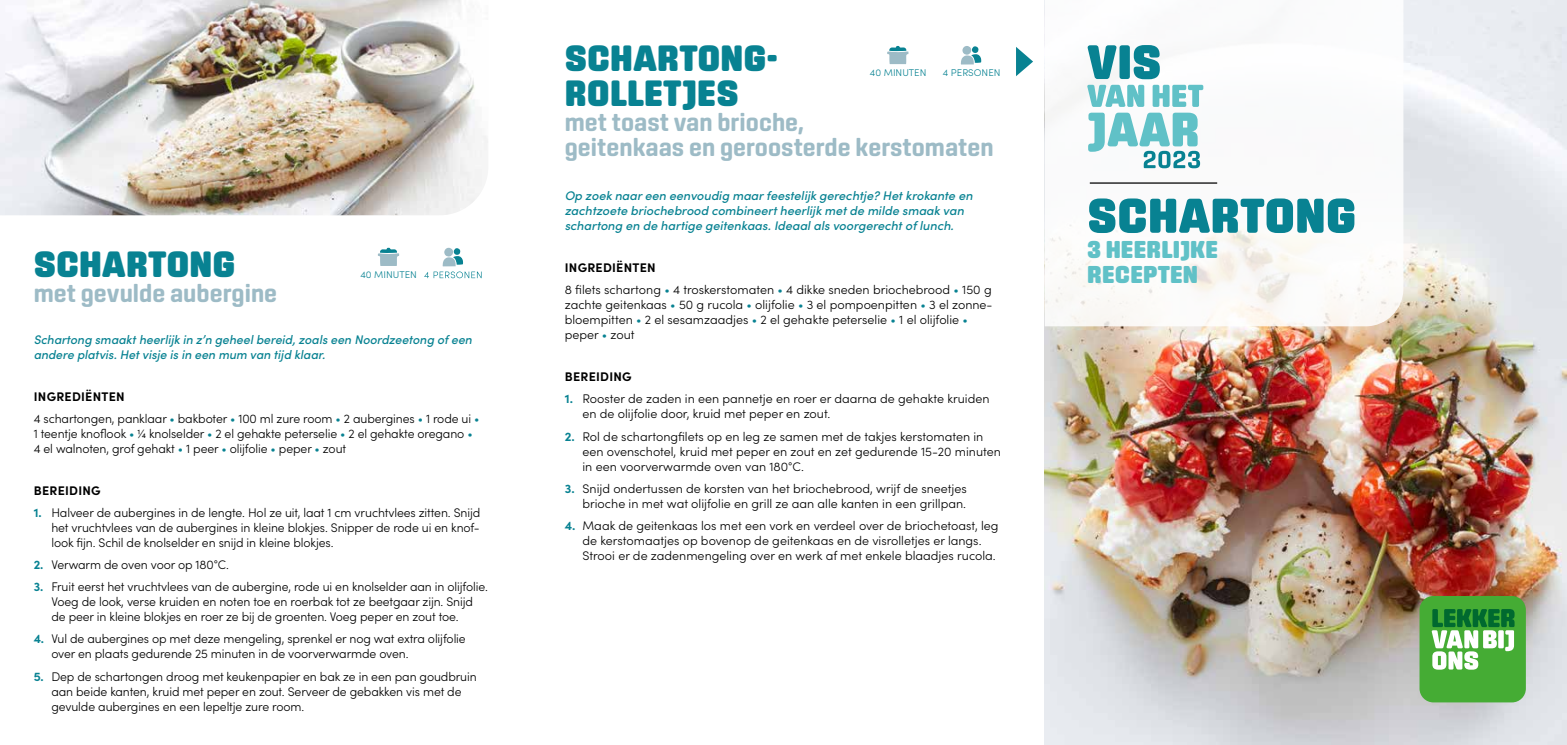
<style>
.page{position:relative;width:1567px;height:745px;background:#fff}
.page>*{position:absolute;margin:0;border:0;box-sizing:border-box;transform-origin:0 0}
.t1{font:900 50px "Center";color:#088292}
.t2{font:900 37.5px/35px "Center";color:#088292}
.t3{font:700 25px/25px "Center";color:#9dbbc6}
.t4{font:900 25px/25px "Center";color:#60c1c7}
.t5{font:300 12.5px/15px "Sofia Pro";letter-spacing:-.01em;color:#000}
.t6{font:italic 500 12.5px/15px "Sofia Pro";color:#088292}
.t7{font:700 12.5px "Sofia Pro";letter-spacing:.02em;color:#000}
.t8{font:300 9.75px "Sofia Pro";color:#088292}
.s1{font-weight:700}
.s2{color:#088292}
.s3{font-weight:700;color:#088292}
</style>
<div class="page">
<svg style="left:1016px;top:47px;width:17px;height:29px"></svg>
<svg style="left:960px;top:46px;width:21px;height:18px"></svg>
<svg style="left:887px;top:46px;width:21px;height:18px"></svg>
<img style="left:0;top:0;width:488px;height:215px">
<svg style="left:424px;top:248px;width:57px;height:30px"></svg>
<svg style="left:378px;top:248px;width:21px;height:18px"></svg>
<img style="left:1044px;top:0;width:522px;height:744px">
<svg style="left:1044px;top:0;width:359px;height:326px"></svg>
<div style="left:1419px;top:595px;width:106px;height:107px;background:#45ac34;border-radius:14px"></div>
<svg style="left:1431px;top:609px;width:83px;height:60px"></svg>
<svg style="left:1087px;top:45px;width:29px;height:34px"></svg>
<div style="left:1119px;top:45px;width:10px;height:34px;background:#088292;border-radius:3px"></div>
<svg style="left:1133px;top:45px;width:26px;height:34px"></svg>
<svg style="left:1087px;top:85px;width:57px;height:22px"></svg>
<svg style="left:1152px;top:85px;width:51px;height:22px"></svg>
<hr style="left:1089px;top:182px;width:128px;height:1px;background:#000">
<svg style="left:1088px;top:113px;width:111px;height:55px"></svg>
<h2 class="t2" style="left:34px;top:245px;width:203px">SCHARTONG</h2>
<h3 class="t3" style="left:34px;top:280px;width:245px">met gevulde aubergine</h3>
<p class="t6" style="left:34px;top:331px;width:440px">Schartong smaakt heerlijk in z’n geheel bereid, zoals een Noordzeetong of een andere platvis. Het visje is in een mum van tijd klaar.</p>
<p class="t5" style="left:34px;top:384px;width:447px;line-height:22.1px"><span class="s1">INGREDIËNTEN<br></span>4 schartongen, panklaar <span class="s2">•</span> bakboter <span class="s2">•</span> 100 ml zure room <span class="s2">•</span> 2 aubergines <span class="s2">•</span> 1 rode ui <span class="s2">•</span></p>
<p class="t5" style="left:34px;top:425px;width:440px">1 teentje knoflook <span class="s2">•</span> 1/4 knolselder <span class="s2">•</span> 2 el gehakte peterselie <span class="s2">•</span> 2 el gehakte oregano <span class="s2">•<br></span>4 el walnoten, grof gehakt <span class="s2">•</span> 1 peer <span class="s2">•</span> olijfolie <span class="s2">•</span> peper <span class="s2">•</span> zout</p>
<p class="t7" style="left:34px;top:480px;width:68px">BEREIDING</p>
<p class="t5" style="left:51px;top:504px;width:430px;text-align:justify;text-indent:-18px"><span class="s3">1.</span> Halveer de aubergines in de lengte. Hol ze uit, laat 1 cm vruchtvlees zitten. Snijd het vruchtvlees van de aubergines in kleine blokjes. Snipper de rode ui en knof&shy;look fijn. Schil de knolselder en snijd in kleine blokjes.</p>
<p class="t5" style="left:34px;top:556px;width:197px"><span class="s3">2.</span> Verwarm de oven voor op 180°C.</p>
<p class="t5" style="left:51px;top:578px;width:438px;text-indent:-18px"><span class="s3">3.</span> Fruit eerst het vruchtvlees van de aubergine, rode ui en knolselder aan in olijfolie.<br>Voeg de look, verse kruiden en noten toe en roerbak tot ze beetgaar zijn. Snijd de peer in kleine blokjes en roer ze bij de groenten. Voeg peper en zout toe.</p>
<p class="t5" style="left:51px;top:630px;width:416px;text-indent:-18px"><span class="s3">4.</span> Vul de aubergines op met deze mengeling, sprenkel er nog wat extra olijfolie over en plaats gedurende 25 minuten in de voorverwarmde oven.</p>
<p class="t5" style="left:51px;top:667px;width:427px;text-indent:-18px"><span class="s3">5.</span> Dep de schartongen droog met keukenpapier en bak ze in een pan goudbruin aan beide kanten, kruid met peper en zout. Serveer de gebakken vis met de gevulde aubergines en een lepeltje zure room.</p>
<p class="t8" style="left:360px;top:267px;width:58px">40 MINUTEN</p>
<h2 class="t2" style="left:564px;top:40px;width:215px">SCHARTONG-<br>ROLLETJES</h2>
<h3 class="t3" style="left:564px;top:110px;width:430px">met toast van brioche,<br>geitenkaas en geroosterde kerstomaten</h3>
<p class="t6" style="left:564px;top:187px;width:409px">Op zoek naar een eenvoudig maar feestelijk gerechtje? Het krokante en zachtzoete briochebrood combineert heerlijk met de milde smaak van schartong en de hartige geitenkaas. Ideaal als voorgerecht of lunch.</p>
<p class="t5" style="left:564px;top:256px;width:428px;line-height:22.1px"><span class="s1">INGREDIËNTEN<br></span>8 filets schartong <span class="s2">•</span> 4 troskerstomaten <span class="s2">•</span> 4 dikke sneden briochebrood <span class="s2">•</span> 150 g</p>
<p class="t5" style="left:564px;top:296px;width:429px">zachte geitenkaas <span class="s2">•</span> 50 g rucola <span class="s2">•</span> olijfolie <span class="s2">•</span> 3 el pompoenpitten <span class="s2">•</span> 3 el zonne&shy;bloempitten <span class="s2">•</span> 2 el sesamzaadjes <span class="s2">•</span> 2 el gehakte peterselie <span class="s2">•</span> 1 el olijfolie <span class="s2">• </span>peper <span class="s2">•</span> zout</p>
<p class="t7" style="left:565px;top:367px;width:68px">BEREIDING</p>
<p class="t5" style="left:582px;top:390px;width:408px;text-indent:-18px"><span class="s3">1.</span> Rooster de zaden in een pannetje en roer er daarna de gehakte kruiden en de olijfolie door, kruid met peper en zout.</p>
<p class="t5" style="left:582px;top:427px;width:420px;text-indent:-18px"><span class="s3">2.</span> Rol de schartongfilets op en leg ze samen met de takjes kerstomaten in een ovenschotel, kruid met peper en zout en zet gedurende 15-20 minuten in een voorverwarmde oven van 180°C.</p>
<p class="t5" style="left:564px;top:480px;width:403px;text-align:right"><span class="s3">3.</span> Snijd ondertussen de korsten van het briochebrood, wrijf de sneetjes brioche in met wat olijfolie en grill ze aan alle kanten in een grillpan.</p>
<p class="t5" style="left:582px;top:517px;width:417px;text-indent:-18px"><span class="s3">4.</span> Maak de geitenkaas los met een vork en verdeel over de briochetoast, leg de kerstomaatjes op bovenop de geitenkaas en de visrolletjes er langs.<br>Strooi er de zadenmengeling over en werk af met enkele blaadjes rucola.</p>
<p class="t8" style="left:942px;top:66px;width:59px">4 PERSONEN</p>
<p class="t8" style="left:869px;top:66px;width:58px">40 MINUTEN</p>
<h1 class="t1" style="left:1087px;top:187px;width:271px">SCHARTONG</h1>
<h3 class="t4" style="left:1087px;top:236px;width:132px">3 HEERLIJKE<br>RECEPTEN</h3>
</div>
